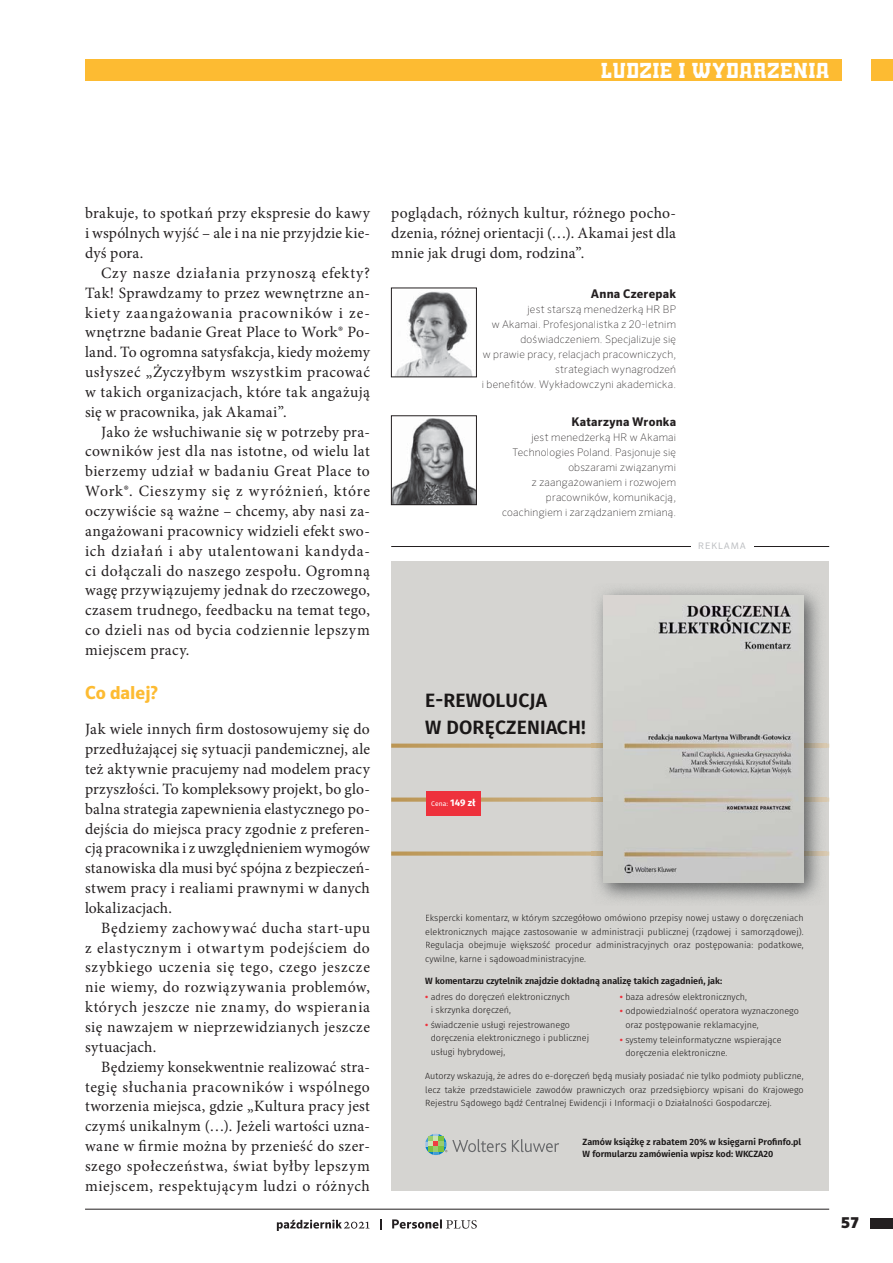
<style>
.page{position:relative;width:893px;height:1263px;background:#fff}
.page>*{position:absolute;margin:0;border:0;box-sizing:border-box;transform-origin:0 0}
.t1{font:22.5px "Trump Town Pro";letter-spacing:.05em;color:#fff}
.t2{font:600 19.2px/27px "Fira Sans";letter-spacing:.01em;color:#1a1717}
.t3{font:700 18px "Sero Pro";color:#fdbb32}
.t4{font:15.75px/19.8px "Minion Pro";letter-spacing:.025em;color:#231f20;text-align:justify}
.t5{font:900 15px "Sero Pro";color:#231f20}
.t6{font:700 12px "Sero Pro";letter-spacing:.02em;color:#231f20}
.t7{font:100 10.5px/15px "Sero Pro";letter-spacing:.02em;color:#231f20;text-align:right}
.t8{font:300 9px/13.5px "Fira Sans";color:#1a1717}
.t9{font:600 9px/12px "Fira Sans";color:#1a1717}
.t10{font:9px "Sero Pro";letter-spacing:.1em;color:#bbbdc0}
.t11{font:6.75px "Fira Sans";color:#fff}
.s1{font-weight:700;font-size:9.6px}
.s2{font-weight:700;color:#ee313c}
</style>
<div class="page">
<div style="left:85px;top:60px;width:757px;height:21px;background:#fdbb32"></div>
<div style="left:872px;top:60px;width:21px;height:21px;background:#fdbb32"></div>
<hr style="left:85px;top:1209px;width:744px;height:1px;background:#231f20">
<div style="left:871px;top:1218px;width:22px;height:10px;background:#231f20"></div>
<svg style="left:277px;top:1219px;width:92px;height:12px"></svg>
<svg style="left:392px;top:1219px;width:85px;height:10px"></svg>
<svg style="left:380px;top:1219px;width:2px;height:11px"></svg>
<img style="left:395px;top:291px;width:77px;height:84px">
<div style="left:391px;top:288px;width:86px;height:89px;border:1px solid #231f20"></div>
<img style="left:393px;top:418px;width:82px;height:85px">
<div style="left:391px;top:416px;width:86px;height:89px;border:1px solid #231f20"></div>
<div style="left:391px;top:561px;width:438px;height:630px;background:#d5d4d1"></div>
<svg style="left:391px;top:743px;width:438px;height:5px"></svg>
<svg style="left:391px;top:797px;width:438px;height:5px"></svg>
<svg style="left:391px;top:851px;width:438px;height:5px"></svg>
<img style="left:596px;top:588px;width:225px;height:313px">
<img style="left:591px;top:743px;width:235px;height:5px">
<img style="left:591px;top:797px;width:235px;height:5px">
<img style="left:591px;top:851px;width:235px;height:5px">
<img style="left:603px;top:595px;width:201px;height:288px">
<div style="left:426px;top:791px;width:55px;height:24px;background:#ee313c"></div>
<svg style="left:425px;top:1134px;width:81px;height:21px"></svg>
<svg style="left:512px;top:1139px;width:47px;height:13px"></svg>
<hr style="left:391px;top:546px;width:438px;height:1px;background:#231f20">
<div style="left:691px;top:536px;width:62px;height:20px;background:#fff"></div>
<h1 class="t1" style="left:601px;top:61px;width:229px">LUDZIE I WYDARZENIA</h1>
<p class="t4" style="left:85px;top:205px;width:286px">brakuje, to spotkań przy ekspresie do kawy i wspólnych wyjść – ale i na nie przyjdzie kie&shy;dyś pora.</p>
<p class="t4" style="left:85px;top:264px;width:286px;text-indent:16px">Czy nasze działania przynoszą efekty?<br>Tak! Sprawdzamy to przez wewnętrzne an&shy;kiety zaangażowania pracowników i ze&shy;wnętrzne badanie Great Place to Work® Po&shy;land. To ogromna satysfakcja, kiedy możemy usłyszeć „Życzyłbym wszystkim pracować w takich organizacjach, które tak angażują się w pracownika, jak Akamai”.</p>
<p class="t4" style="left:85px;top:423px;width:286px;text-indent:16px">Jako że wsłuchiwanie się w potrzeby pra&shy;cowników jest dla nas istotne, od wielu lat bierzemy udział w badaniu Great Place to Work®. Cieszymy się z wyróżnień, które oczywiście są ważne – chcemy, aby nasi za&shy;angażowani pracownicy widzieli efekt swo&shy;ich działań i aby utalentowani kandyda&shy;ci dołączali do naszego zespołu. Ogromną wagę przywiązujemy jednak do rzeczowego, czasem trudnego, feedbacku na temat tego, co dzieli nas od bycia codziennie lepszym miejscem pracy.</p>
<p class="t3" style="left:85px;top:686px;width:75px">Co dalej?</p>
<p class="t4" style="left:85px;top:721px;width:286px">Jak wiele innych firm dostosowujemy się do przedłużającej się sytuacji pandemicznej, ale też aktywnie pracujemy nad modelem pracy przyszłości. To kompleksowy projekt, bo glo&shy;balna strategia zapewnienia elastycznego po&shy;dejścia do miejsca pracy zgodnie z preferen&shy;cją pracownika i z uwzględnieniem wymogów stanowiska dla musi być spójna z bezpieczeń&shy;stwem pracy i realiami prawnymi w danych lokalizacjach.</p>
<p class="t4" style="left:85px;top:919px;width:286px;text-indent:16px">Będziemy zachowywać ducha start-upu z elastycznym i otwartym podejściem do szybkiego uczenia się tego, czego jeszcze nie wiemy, do rozwiązywania problemów, których jeszcze nie znamy, do wspierania się nawzajem w nieprzewidzianych jeszcze sytuacjach.</p>
<p class="t4" style="left:85px;top:1058px;width:286px;text-indent:16px">Będziemy konsekwentnie realizować stra&shy;tegię słuchania pracowników i wspólnego tworzenia miejsca, gdzie „Kultura pracy jest czymś unikalnym (…). Jeżeli wartości uzna&shy;wane w firmie można by przenieść do szer&shy;szego społeczeństwa, świat byłby lepszym miejscem, respektującym ludzi o różnych</p>
<p class="t4" style="left:391px;top:205px;width:286px">poglądach, różnych kultur, różnego pocho&shy;dzenia, różnej orientacji (…). Akamai jest dla mnie jak drugi dom, rodzina”.</p>
<p class="t6" style="left:591px;top:289px;width:87px">Anna Czerepak</p>
<p class="t7" style="left:482px;top:303px;width:196px">jest starszą menedżerką HR BP<br>w Akamai. Profesjonalistka z 20-letnim doświadczeniem. Specjalizuje się<br>w prawie pracy, relacjach pracowniczych, strategiach wynagrodzeń<br>i benefitów. Wykładowczyni akademicka.</p>
<p class="t6" style="left:571px;top:417px;width:106px">Katarzyna Wronka</p>
<p class="t7" style="left:502px;top:431px;width:175px">jest menedżerką HR w Akamai<br>Technologies Poland. Pasjonuje się obszarami związanymi<br>z zaangażowaniem i rozwojem pracowników, komunikacją, coachingiem i zarządzaniem zmianą.</p>
<p class="t10" style="left:698px;top:542px;width:49px">REKLAMA</p>
<p class="t2" style="left:425px;top:688px;width:162px">E-REWOLUCJA<br>W DORĘCZENIACH!</p>
<p class="t11" style="left:431px;top:798px;width:46px">Cena: <span class="s1">149 zł</span></p>
<p class="t8" style="left:425px;top:912px;width:380px;text-align:justify">Ekspercki komentarz, w którym szczegółowo omówiono przepisy nowej ustawy o doręczeniach elektronicznych mające zastosowanie w administracji publicznej (rządowej i samorządowej).<br>Regulacja obejmuje większość procedur administracyjnych oraz postępowania: podatkowe, cywilne, karne i sądowoadministracyjne.</p>
<p class="t9" style="left:425px;top:975px;width:298px">W komentarzu czytelnik znajdzie dokładną analizę takich zagadnień, jak:</p>
<p class="t8" style="left:431px;top:990px;width:141px;text-indent:-5px"><span class="s2">•</span> adres do doręczeń elektronicznych i skrzynka doręczeń,</p>
<p class="t8" style="left:431px;top:1018px;width:160px;text-indent:-5px"><span class="s2">•</span> świadczenie usługi rejestrowanego doręczenia elektronicznego i publicznej usługi hybrydowej,</p>
<p class="t8" style="left:620px;top:990px;width:129px"><span class="s2">•</span> baza adresów elektronicznych,</p>
<p class="t8" style="left:625px;top:1005px;width:175px;text-indent:-5px"><span class="s2">•</span> odpowiedzialność operatora wyznaczonego oraz postępowanie reklamacyjne,</p>
<p class="t8" style="left:625px;top:1033px;width:158px;text-indent:-5px"><span class="s2">•</span> systemy teleinformatyczne wspierające doręczenia elektroniczne.</p>
<p class="t8" style="left:425px;top:1070px;width:380px;text-align:justify">Autorzy wskazują, że adres do e-doręczeń będą musiały posiadać nie tylko podmioty publiczne, lecz także przedstawiciele zawodów prawniczych oraz przedsiębiorcy wpisani do Krajowego Rejestru Sądowego bądź Centralnej Ewidencji i Informacji o Działalności Gospodarczej.</p>
<p class="t9" style="left:583px;top:1136px;width:220px">Zamów książkę z rabatem 20% w księgarni Profinfo.pl<br>W formularzu zamówienia wpisz kod: WKCZA20</p>
<p class="t5" style="left:842px;top:1218px;width:18px">57</p>
</div>
